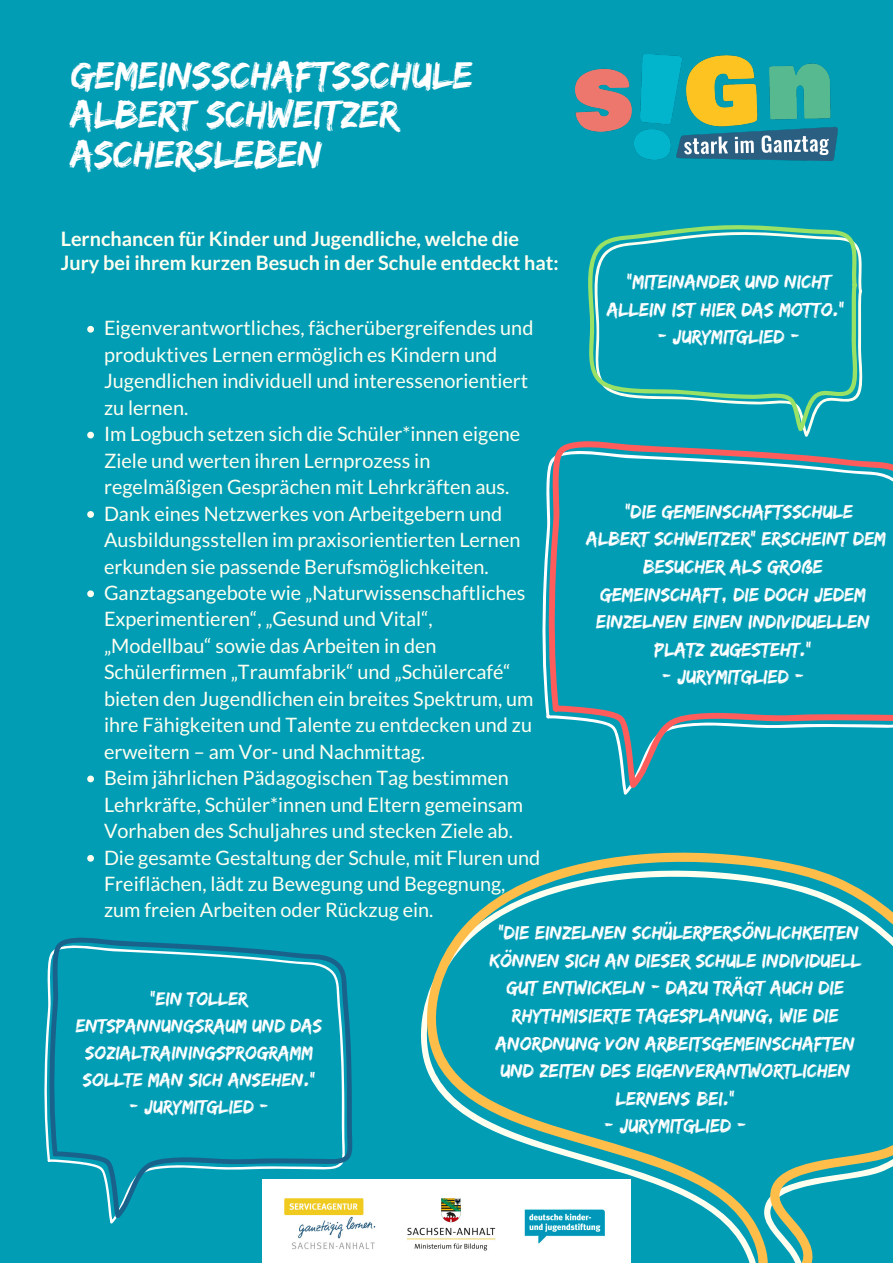
<style>
.page{position:relative;width:893px;height:1263px;background:#009db5}
.page>*{position:absolute;margin:0;border:0;box-sizing:border-box;transform-origin:0 0}
.t1{font:39.75px/39.4px "Edo";color:#fff}
.t2{font:19.88px/26.5px "Lato";color:#fffff0}
.t3{font:19.88px/27.6px "Edo";color:#fff;text-align:center}
.t4{font:700 19.88px/23.6px "Lato";color:#fffff0}
.t5{font:19.5px/27px "Edo";color:#fff;text-align:center}
</style>
<div class="page">
<svg style="left:44px;top:959px;width:72px;height:264px"></svg>
<svg style="left:49px;top:938px;width:303px;height:281px"></svg>
<svg style="left:542px;top:468px;width:89px;height:327px"></svg>
<svg style="left:548px;top:441px;width:345px;height:348px"></svg>
<img style="left:262px;top:1179px;width:159px;height:84px">
<img style="left:576px;top:54px;width:261px;height:107px">
<svg style="left:422px;top:853px;width:471px;height:410px"></svg>
<svg style="left:87px;top:326px;width:7px;height:7px"></svg>
<svg style="left:87px;top:432px;width:7px;height:6px"></svg>
<svg style="left:87px;top:511px;width:7px;height:7px"></svg>
<svg style="left:87px;top:590px;width:7px;height:7px"></svg>
<svg style="left:87px;top:775px;width:7px;height:7px"></svg>
<svg style="left:87px;top:855px;width:7px;height:7px"></svg>
<svg style="left:803px;top:245px;width:59px;height:192px"></svg>
<svg style="left:588px;top:225px;width:269px;height:207px"></svg>
<h1 class="t1" style="left:71px;top:54px;width:403px">GEMEINSSCHAFTSSCHULE<br>ALBERT SCHWEITZER<br>ASCHERSLEBEN</h1>
<p class="t4" style="left:61px;top:227px;width:500px">Lernchancen für Kinder und Jugendliche, welche die<br>Jury bei ihrem kurzen Besuch in der Schule entdeckt hat:</p>
<p class="t3" style="left:607px;top:267px;width:239px">"MITEINANDER UND NICHT<br>ALLEIN IST HIER DAS MOTTO.“</p>
<p class="t3" style="left:657px;top:323px;width:144px">- JURYMITGLIED -</p>
<p class="t2" style="left:104px;top:314px;width:438px">Eigenverantwortliches, fächerübergreifendes und produktives Lernen ermöglich es Kindern und Jugendlichen individuell und interessenorientiert zu lernen.<br>Im Logbuch setzen sich die Schüler*innen eigene Ziele und werten ihren Lernprozess in regelmäßigen Gesprächen mit Lehrkräften aus.<br>Dank eines Netzwerkes von Arbeitgebern und Ausbildungsstellen im praxisorientierten Lernen erkunden sie passende Berufsmöglichkeiten.<br>Ganztagsangebote wie „Naturwissenschaftliches Experimentieren“, „Gesund und Vital“, „Modellbau“ sowie das Arbeiten in den Schülerfirmen „Traumfabrik“ und „Schülercafé“ bieten den Jugendlichen ein breites Spektrum, um ihre Fähigkeiten und Talente zu entdecken und zu erweitern – am Vor- und Nachmittag.<br>Beim jährlichen Pädagogischen Tag bestimmen Lehrkräfte, Schüler*innen und Eltern gemeinsam Vorhaben des Schuljahres und stecken Ziele ab.<br>Die gesamte Gestaltung der Schule, mit Fluren und Freiflächen, lädt zu Bewegung und Begegnung, zum freien Arbeiten oder Rückzug ein.</p>
<p class="t3" style="left:587px;top:497px;width:301px">"DIE GEMEINSCHAFTSSCHULE<br>ALBERT SCHWEITZER“ ERSCHEINT DEM<br>BESUCHER ALS GROßE<br>GEMEINSCHAFT, DIE DOCH JEDEM<br>EINZELNEN EINEN INDIVIDUELLEN<br>PLATZ ZUGESTEHT.“</p>
<p class="t3" style="left:662px;top:662px;width:144px">- JURYMITGLIED -</p>
<p class="t3" style="left:489px;top:919px;width:373px">"DIE EINZELNEN SCHÜLERPERSÖNLICHKEITEN KÖNNEN SICH AN DIESER SCHULE INDIVIDUELL GUT ENTWICKELN - DAZU TRÄGT AUCH DIE RHYTHMISIERTE TAGESPLANUNG, WIE DIE ANORDNUNG VON ARBEITSGEMEINSCHAFTEN UND ZEITEN DES EIGENVERANTWORTLICHEN LERNENS BEI.“</p>
<p class="t3" style="left:604px;top:1112px;width:144px">- JURYMITGLIED -</p>
<p class="t5" style="left:76px;top:984px;width:248px">"EIN TOLLER<br>ENTSPANNUNGSRAUM UND DAS<br>SOZIALTRAININGSPROGRAMM<br>SOLLTE MAN SICH ANSEHEN.“</p>
<p class="t5" style="left:129px;top:1092px;width:141px">- JURYMITGLIED -</p>
</div>
